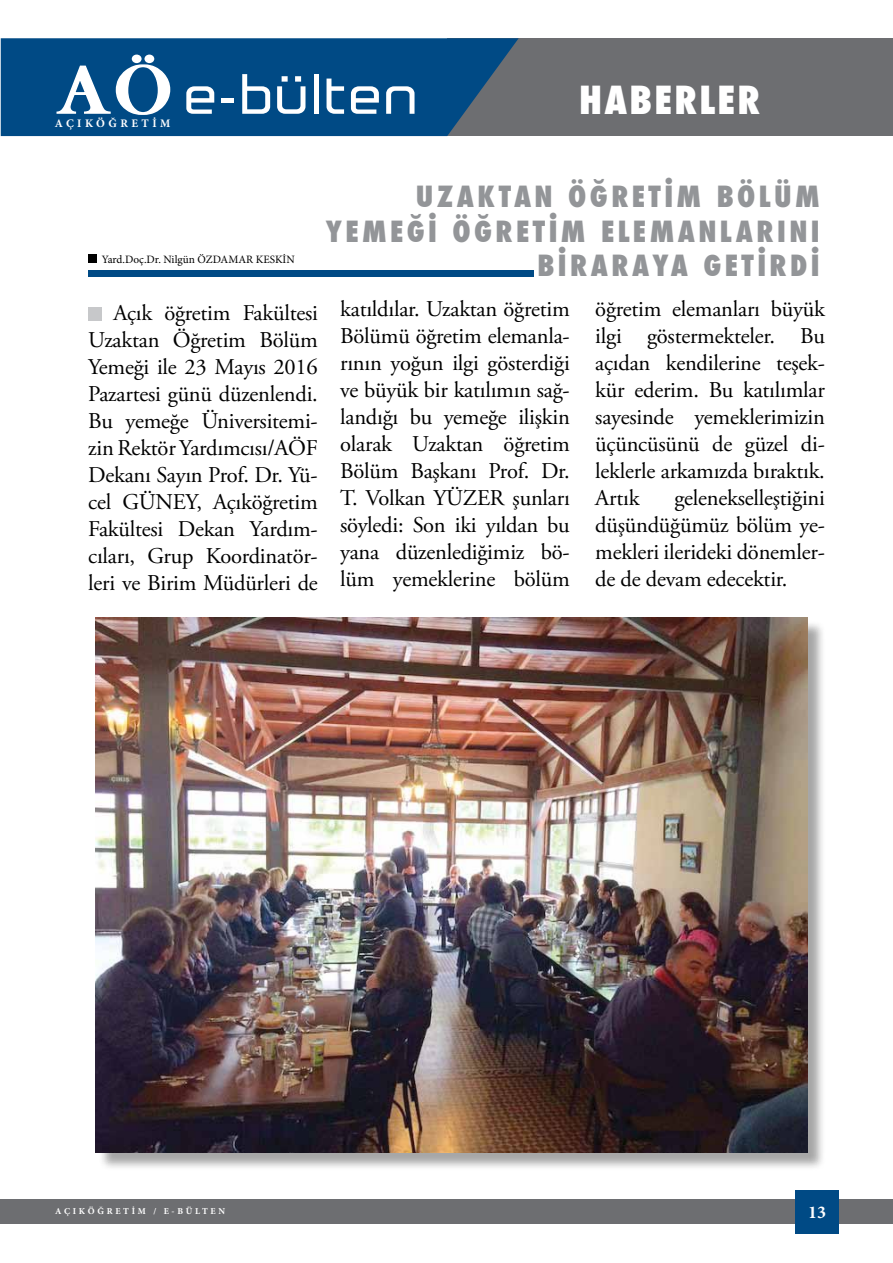
<style>
.page{position:relative;width:893px;height:1263px;background:#fff}
.page>*{position:absolute;margin:0;border:0;box-sizing:border-box;transform-origin:0 0}
.t1{font:800 condensed 37.8px "Futura";letter-spacing:.06em;color:#fff}
.t2{font:800 condensed 28.5px/34.2px "Futura";letter-spacing:.12em;color:#939598;text-align:right}
.t3{font:22.5px/27px "Adobe Garamond Pro";letter-spacing:-.01em;color:#000;text-align:justify}
.t4{font:700 18px "Minion Pro";color:#fff}
.t5{font:700 11.55px "Minion Pro";letter-spacing:.3em;color:#fff}
.t6{font:11.25px "Minion Pro";color:#000}
.t7{font:700 9px "Minion Pro";letter-spacing:.3em;color:#fff}
</style>
<div class="page">
<div style="left:1px;top:1199px;width:892px;height:25px;background:#6d6e71"></div>
<div style="left:795px;top:1190px;width:44px;height:43px;background:#004a85"></div>
<div style="left:447px;top:38px;width:446px;height:98px;background:#6d6e71"></div>
<svg style="left:1px;top:38px;width:518px;height:98px;background:#0a4d83"></svg>
<svg style="left:186px;top:86px;width:28px;height:28px"></svg>
<hr style="left:222px;top:98px;width:12px;height:4px;background:#fff">
<svg style="left:242px;top:74px;width:28px;height:40px"></svg>
<svg style="left:277px;top:76px;width:28px;height:38px"></svg>
<div style="left:314px;top:74px;width:5px;height:40px;background:#fff"></div>
<svg style="left:326px;top:79px;width:18px;height:35px"></svg>
<svg style="left:351px;top:86px;width:28px;height:28px"></svg>
<svg style="left:386px;top:86px;width:28px;height:28px"></svg>
<svg style="left:56px;top:64px;width:115px;height:52px"></svg>
<div style="left:132px;top:55px;width:10px;height:8px;background:#fff;border-radius:50%"></div>
<div style="left:144px;top:55px;width:10px;height:8px;background:#fff;border-radius:50%"></div>
<div style="left:98px;top:620px;width:728px;height:551px;background:#000;opacity:.35"></div>
<img style="left:96px;top:618px;width:711px;height:534px">
<div style="left:88px;top:270px;width:446px;height:6px;background:#004a85"></div>
<div style="left:88px;top:255px;width:9px;height:8px;background:#000"></div>
<div style="left:88px;top:307px;width:13px;height:13px;background:#c7c8ca"></div>
<p class="t5" style="left:55px;top:116px;width:117px">AÇIKÖĞRETİM</p>
<h1 class="t1" style="left:579px;top:74px;width:182px">HABERLER</h1>
<p class="t2" style="left:326px;top:180px;width:496px">UZAKTAN ÖĞRETİM BÖLÜM<br>YEMEĞİ ÖĞRETİM ELEMANLARINI<br>BİRARAYA GETİRDİ</p>
<p class="t6" style="left:102px;top:252px;width:194px">Yard.Doç.Dr. Nilgün ÖZDAMAR KESKİN</p>
<p class="t3" style="left:88px;top:300px;width:231px;text-indent:25px">Açık öğretim Fakültesi Uzaktan Öğretim Bölüm Yemeği ile 23 Mayıs 2016<br>Pazartesi günü düzenlendi.<br>Bu yemeğe Üniversitemi&shy;zin Rektör Yardımcısı/AÖF Dekanı Sayın Prof. Dr. Yü&shy;cel GÜNEY, Açıköğretim Fakültesi Dekan Yardım&shy;cıları, Grup Koordinatör&shy;leri ve Birim Müdürleri de</p>
<p class="t3" style="left:340px;top:296px;width:231px">katıldılar. Uzaktan öğretim Bölümü öğretim elemanla&shy;rının yoğun ilgi gösterdiği ve büyük bir katılımın sağ&shy;landığı bu yemeğe ilişkin olarak Uzaktan öğretim Bölüm Başkanı Prof. Dr.<br>T. Volkan YÜZER şunları söyledi: Son iki yıldan bu yana düzenlediğimiz bö&shy;lüm yemeklerine bölüm</p>
<p class="t3" style="left:595px;top:296px;width:231px">öğretim elemanları büyük ilgi göstermekteler. Bu açıdan kendilerine teşek&shy;kür ederim. Bu katılımlar sayesinde yemeklerimizin üçüncüsünü de güzel di&shy;leklerle arkamızda bıraktık.<br>Artık</p>
<p class="t3" style="left:595px;top:485px;width:231px;text-indent:79px">gelenekselleştiğini düşündüğümüz bölüm ye&shy;mekleri ilerideki dönemler&shy;de de devam edecektir.</p>
<p class="t7" style="left:55px;top:1204px;width:172px">AÇIKÖĞRETİM / E-BÜLTEN</p>
<p class="t4" style="left:808px;top:1199px;width:19px">13</p>
</div>
